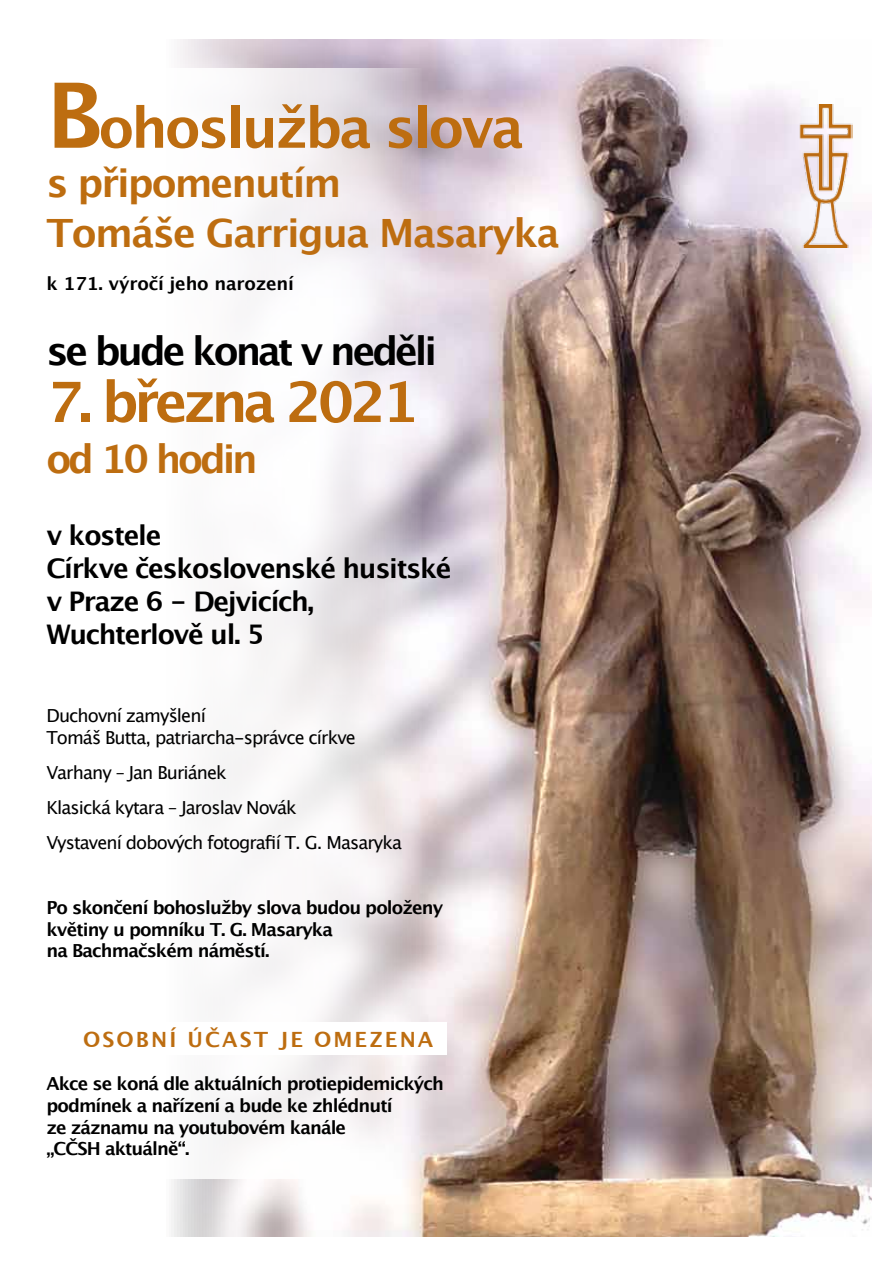
<style>
.page{position:relative;width:893px;height:1263px;background:#fff}
.page>*{position:absolute;margin:0;border:0;box-sizing:border-box;transform-origin:0 0}
.t1{font:700 55.5px "Lucida Grande";letter-spacing:-.05em;color:#bd6d10}
.t2{font:700 39px/49.5px "Lucida Grande";letter-spacing:-.04em;color:#bd6d10}
.t3{font:700 39px "Lucida Grande";letter-spacing:-.08em;color:#000}
.t4{font:700 39px "Lucida Grande";letter-spacing:-.08em;color:#bd6d10}
.t5{font:700 27px/33px "Lucida Grande";letter-spacing:-.05em;color:#000}
.t6{font:700 21px "Lucida Grande";letter-spacing:.1em;color:#bd6d10}
.t7{font:700 18px/21.6px "Lucida Grande";letter-spacing:-.05em;color:#000}
.t8{font:18px/35.1px "Lucida Grande";letter-spacing:-.05em;color:#000}
.t9{font:700 18px "Lucida Grande";letter-spacing:-.01em;color:#000}
.s1{font-size:90px}
</style>
<div class="page">
<img style="left:171px;top:40px;width:700px;height:1196px">
<svg style="left:171px;top:68px;width:251px;height:1110px;fill:#f8f6f7"></svg>
<div style="left:0;top:1022px;width:446px;height:32px;background:#fff"></div>
<img style="left:799px;top:105px;width:53px;height:143px">
<h1 class="t1" style="left:46px;top:83px;width:479px"><span class="s1">B</span>ohoslužba slova</h1>
<h2 class="t2" style="left:46px;top:158px;width:515px">s připomenutím<br>Tomáše Garrigua Masaryka</h2>
<p class="t9" style="left:46px;top:269px;width:249px">k 171. výročí jeho narození</p>
<h2 class="t3" style="left:46px;top:319px;width:392px">se bude konat v neděli</h2>
<h1 class="t1" style="left:46px;top:357px;width:374px">7. března 2021</h1>
<h2 class="t4" style="left:46px;top:427px;width:213px">od 10 hodin</h2>
<h3 class="t5" style="left:46px;top:519px;width:407px">v kostele<br>Církve československé husitské v Praze 6 - Dejvicích,<br>Wuchterlově ul. 5</h3>
<p class="t8" style="left:46px;top:705px;width:311px;line-height:21.6px">Duchovní zamyšlení<br>Tomáš Butta, patriarcha-správce církve</p>
<p class="t8" style="left:46px;top:755px;width:357px">Varhany – Jan Buriánek<br>Klasická kytara – Jaroslav Novák<br>Vystavení dobových fotografií T. G. Masaryka</p>
<p class="t7" style="left:46px;top:897px;width:398px">Po skončení bohoslužby slova budou položeny květiny u pomníku T. G. Masaryka<br>na Bachmačském náměstí.</p>
<p class="t6" style="left:83px;top:1023px;width:352px">Osobní účast je om ezena</p>
<p class="t7" style="left:46px;top:1073px;width:399px">Akce se koná dle aktuálních protiepidemických podmínek a nařízení a bude ke zhlédnutí<br>ze záznamu na youtubovém kanále<br>„CČSH aktuálně“.</p>
</div>
